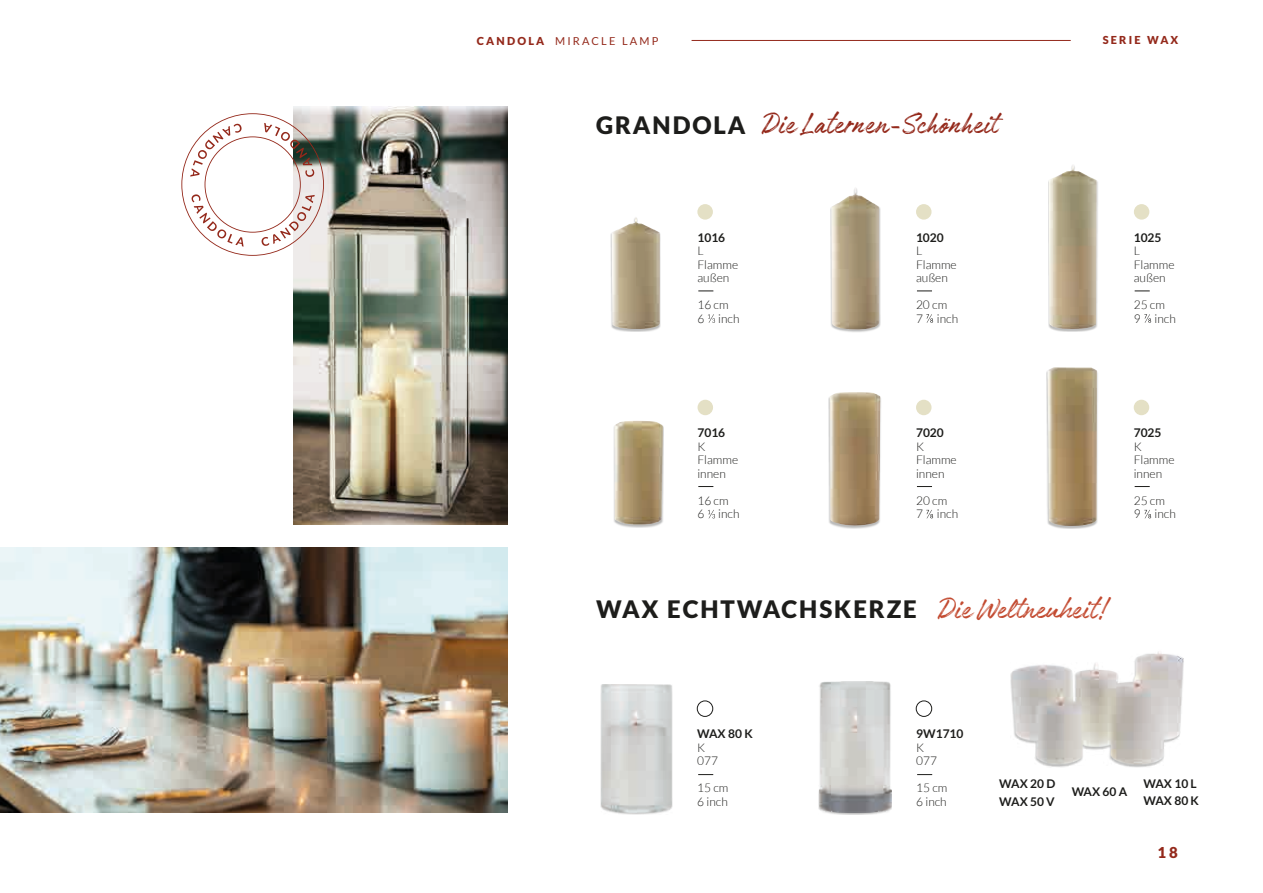
<style>
.page{position:relative;width:1263px;height:893px;background:#fff}
.page>*{position:absolute;margin:0;border:0;box-sizing:border-box;transform-origin:0 0}
.t1{font:33px "Authenia";color:#94291b}
.t2{font:900 24px "Lato";letter-spacing:.08em;color:#1d1d1b}
.t3{font:900 15px "Lato";color:#94291b}
.t4{font:300 12px/13.5px "Lato";color:#1d1d1b}
.t5{font:700 12px/18.3px "Lato";color:#1d1d1b}
.t6{font:10.95px "Lato";letter-spacing:.2em;color:#94291b}
.t7{font:900 10.95px "Lato";letter-spacing:.2em;color:#94291b}
.s1{font-weight:900}
.s2{font-family:"Lato";font-weight:900;font-size:24px;color:#1d1d1b}
.s3{font-family:"Authenia";font-weight:400;font-size:33px;color:#c34b31}
</style>
<div class="page">
<hr style="left:691px;top:40px;width:380px;height:1px;background:#94291b">
<img style="left:294px;top:106px;width:213px;height:419px">
<img style="left:0;top:547px;width:507px;height:265px">
<img style="left:1010px;top:652px;width:174px;height:116px">
<div style="left:916px;top:204px;width:15px;height:16px;background:#e4e0c5;border-radius:50%"></div>
<svg style="left:917px;top:291px;width:15px;height:1px"></svg>
<div style="left:1134px;top:400px;width:15px;height:15px;background:#e4e0c5;border-radius:50%"></div>
<div style="left:916px;top:400px;width:15px;height:15px;background:#e4e0c5;border-radius:50%"></div>
<svg style="left:917px;top:486px;width:15px;height:1px"></svg>
<svg style="left:181px;top:113px;width:143px;height:143px"></svg>
<div style="left:600px;top:684px;width:73px;height:131px;background:#1d1d1b;opacity:.3"></div>
<img style="left:602px;top:684px;width:69px;height:128px">
<div style="left:818px;top:681px;width:74px;height:134px;background:#1d1d1b;opacity:.3"></div>
<img style="left:819px;top:681px;width:72px;height:131px">
<div style="left:697px;top:701px;width:16px;height:16px;border:1px solid #1d1d1b;border-radius:50%"></div>
<svg style="left:698px;top:774px;width:15px;height:1px"></svg>
<div style="left:916px;top:701px;width:16px;height:16px;border:1px solid #1d1d1b;border-radius:50%"></div>
<svg style="left:917px;top:774px;width:15px;height:1px"></svg>
<svg style="left:926px;top:314px;width:7px;height:9px"></svg>
<svg style="left:926px;top:510px;width:7px;height:8px"></svg>
<div style="left:1047px;top:164px;width:51px;height:168px;background:#1d1d1b;opacity:.3"></div>
<img style="left:1049px;top:164px;width:48px;height:165px">
<div style="left:1134px;top:204px;width:15px;height:16px;background:#e4e0c5;border-radius:50%"></div>
<svg style="left:1135px;top:291px;width:15px;height:1px"></svg>
<svg style="left:1144px;top:314px;width:7px;height:9px"></svg>
<div style="left:830px;top:187px;width:51px;height:146px;background:#1d1d1b;opacity:.3"></div>
<img style="left:831px;top:187px;width:48px;height:143px">
<div style="left:610px;top:217px;width:51px;height:115px;background:#1d1d1b;opacity:.3"></div>
<img style="left:612px;top:217px;width:48px;height:112px">
<svg style="left:1135px;top:486px;width:15px;height:1px"></svg>
<svg style="left:1144px;top:510px;width:7px;height:8px"></svg>
<div style="left:613px;top:421px;width:51px;height:106px;background:#1d1d1b;opacity:.3"></div>
<img style="left:614px;top:421px;width:49px;height:104px">
<div style="left:828px;top:392px;width:54px;height:136px;background:#1d1d1b;opacity:.3"></div>
<img style="left:830px;top:392px;width:50px;height:134px">
<div style="left:1046px;top:368px;width:52px;height:161px;background:#1d1d1b;opacity:.3"></div>
<img style="left:1047px;top:367px;width:50px;height:159px">
<div style="left:697px;top:204px;width:16px;height:16px;background:#e4e0c5;border-radius:50%"></div>
<svg style="left:698px;top:291px;width:15px;height:1px"></svg>
<svg style="left:708px;top:314px;width:7px;height:9px"></svg>
<div style="left:697px;top:400px;width:16px;height:15px;background:#e4e0c5;border-radius:50%"></div>
<svg style="left:698px;top:486px;width:15px;height:1px"></svg>
<svg style="left:708px;top:510px;width:7px;height:8px"></svg>
<p class="t6" style="left:477px;top:34px;width:183px"><span class="s1">CANDOLA</span> MIRACLE LAMP</p>
<p class="t7" style="left:1103px;top:34px;width:77px">SERIE WAX</p>
<h1 class="t1" style="left:596px;top:107px;width:404px"><span class="s2">GRANDOLA</span> Die Laternen-Schönheit</h1>
<p class="t5" style="left:697px;top:228px;width:29px">1016</p>
<p class="t4" style="left:697px;top:244px;width:42px">L<br>Flamme außen</p>
<p class="t4" style="left:697px;top:298px;width:44px">16 cm<br>6 inch</p>
<p class="t5" style="left:916px;top:228px;width:29px">1020</p>
<p class="t4" style="left:916px;top:244px;width:42px">L<br>Flamme außen</p>
<p class="t4" style="left:916px;top:298px;width:44px">20 cm<br>7 inch</p>
<p class="t5" style="left:1134px;top:228px;width:29px">1025</p>
<p class="t4" style="left:1134px;top:244px;width:42px">L<br>Flamme außen</p>
<p class="t4" style="left:1134px;top:298px;width:44px">25 cm<br>9 inch</p>
<p class="t5" style="left:697px;top:423px;width:29px">7016</p>
<p class="t4" style="left:697px;top:440px;width:42px">K<br>Flamme innen</p>
<p class="t4" style="left:697px;top:494px;width:44px">16 cm<br>6 inch</p>
<p class="t5" style="left:916px;top:423px;width:29px">7020</p>
<p class="t4" style="left:916px;top:440px;width:42px">K<br>Flamme innen</p>
<p class="t4" style="left:916px;top:494px;width:44px">20 cm<br>7 inch</p>
<p class="t5" style="left:1134px;top:423px;width:29px">7025</p>
<p class="t4" style="left:1134px;top:440px;width:42px">K<br>Flamme innen</p>
<p class="t4" style="left:1134px;top:494px;width:44px">25 cm<br>9 inch</p>
<h2 class="t2" style="left:596px;top:595px;width:512px">WAX ECHTWACHSKERZE <span class="s3">Die Weltneuheit!</span></h2>
<p class="t5" style="left:697px;top:725px;width:57px">WAX 80 K</p>
<p class="t4" style="left:697px;top:741px;width:22px">K<br>077</p>
<p class="t4" style="left:697px;top:781px;width:33px">15 cm<br>6 inch</p>
<p class="t5" style="left:916px;top:725px;width:49px">9W1710</p>
<p class="t4" style="left:916px;top:741px;width:22px">K<br>077</p>
<p class="t4" style="left:916px;top:781px;width:33px">15 cm<br>6 inch</p>
<p class="t5" style="left:999px;top:774px;width:58px">WAX 20 D<br>WAX 50 V</p>
<p class="t5" style="left:1072px;top:783px;width:57px">WAX 60 A</p>
<p class="t5" style="left:1143px;top:774px;width:57px;line-height:17.7px">WAX 10 L<br>WAX 80 K</p>
<p class="t3" style="left:1157px;top:844px;width:22px">18</p>
</div>
